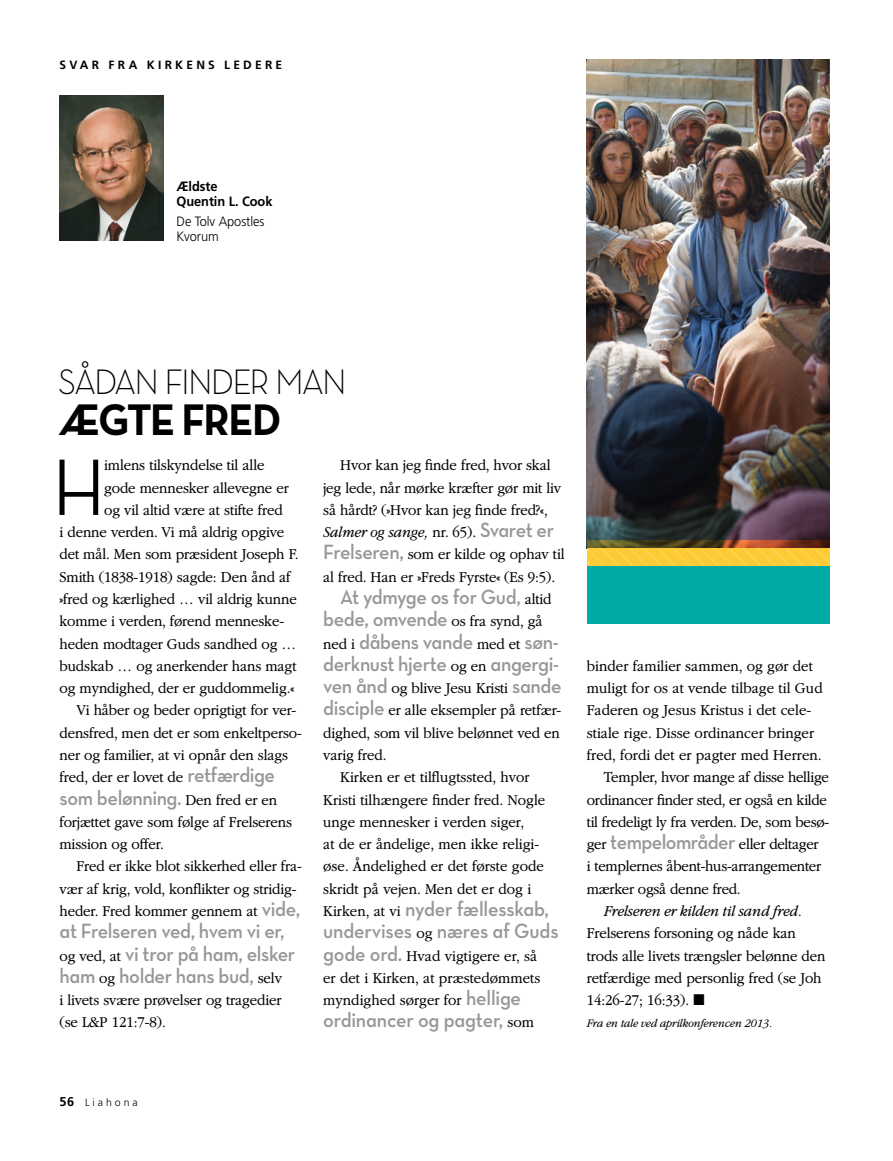
<style>
.page{position:relative;width:893px;height:1161px;background:#fff}
.page>*{position:absolute;margin:0;border:0;box-sizing:border-box;transform-origin:0 0}
.ARTCL_para_first{font:81.3px "Neutralds Lat Medium Display";color:#000;scale:.95 1}
.t1{font:700 45px "Neutralds Lat";letter-spacing:-.045em;color:#000;scale:.95 1}
.t2{font:300 36px "Neutralds Lat";letter-spacing:-.06em;color:#000;scale:.95 1}
.ARTCL_para{font:21px/22.4px "Neutralds Lat Demi Alt";letter-spacing:-.02em;color:#969798;scale:.95 1}
.ARTCL_para-2{font:300 15.75px/22.2px "Garamondlds Lat Plus";letter-spacing:-.01em;color:#000;scale:.95 1}
.ARTCL_para_first-2{font:300 15.75px "Garamondlds Lat Plus";letter-spacing:-.01em;color:#000;scale:.95 1}
.ARTCL-BY_para{font:300 13.5px/15px "Frutigerlds Lat";letter-spacing:-.005em;color:#000;scale:.95 1}
.ARTCL-BY_para_first{font:700 13.5px/15px "Frutigerlds Lat";letter-spacing:-.005em;color:#000;scale:.95 1}
.ARTCL-EVT_para{font:italic 300 12px "Garamondlds Lat Plus";letter-spacing:-.01em;color:#000;scale:.95 1}
.ARTCL_seriesTitle{font:700 12px "Frutigerlds Lat";letter-spacing:.27em;color:#000}
.Folio_L{font:300 10.5px "Frutigerlds Lat";letter-spacing:.28em;color:#000}
.s1{font-family:"Neutralds Lat Demi Alt";font-weight:400;font-size:21px;color:#969798}
.s2{font-family:"Garamondlds Lat Plus";font-weight:300;font-size:15.75px;color:#000}
.s3{font-style:italic}
.s4{font-weight:700;font-size:12.75px}
</style>
<div class="page">
<img style="left:587px;top:60px;width:242px;height:480px">
<div style="left:587px;top:548px;width:242px;height:76px;background:#00aba6"></div>
<svg style="left:587px;top:540px;width:242px;height:8px;background:#6e4520"></svg>
<svg style="left:587px;top:548px;width:242px;height:17px;background:#fecc39"></svg>
<img style="left:60px;top:96px;width:104px;height:144px">
<p class="ARTCL_seriesTitle" style="left:60px;top:55px;width:224px">SVAR FRA KIRKENS LEDERE</p>
<p class="ARTCL-BY_para_first" style="left:177px;top:179px;width:103px">Ældste<br>Quentin L. Cook</p>
<p class="ARTCL-BY_para" style="left:177px;top:213px;width:94px">De Tolv Apostles<br>Kvorum</p>
<p class="t2" style="left:58px;top:356px;width:305px">SÅDAN FINDER MAN</p>
<p class="t1" style="left:58px;top:382px;width:237px">ÆGTE FRED</p>
<p class="ARTCL_para_first" style="left:53px;top:434px;width:56px">H</p>
<p class="ARTCL_para_first-2" style="left:104px;top:454px;width:170px">imlens tilskyndelse til alle</p>
<p class="ARTCL_para_first-2" style="left:104px;top:476px;width:196px">gode mennesker allevegne er</p>
<p class="ARTCL_para_first-2" style="left:104px;top:498px;width:189px">og vil altid være at stifte fred</p>
<p class="ARTCL_para_first-2" style="left:60px;top:521px;width:238px">i denne verden. Vi må aldrig opgive</p>
<p class="ARTCL_para_first-2" style="left:60px;top:543px;width:253px">det mål. Men som præsident Joseph F.</p>
<p class="ARTCL_para_first-2" style="left:60px;top:565px;width:245px">Smith (1838-1918) sagde: Den ånd af</p>
<p class="ARTCL_para_first-2" style="left:60px;top:588px;width:251px">»fred og kærlighed … vil aldrig kunne</p>
<p class="ARTCL_para_first-2" style="left:60px;top:610px;width:238px">komme i verden, førend menneske-</p>
<p class="ARTCL_para_first-2" style="left:60px;top:632px;width:251px">heden modtager Guds sandhed og …</p>
<p class="ARTCL_para_first-2" style="left:60px;top:654px;width:251px">budskab … og anerkender hans magt</p>
<p class="ARTCL_para_first-2" style="left:60px;top:677px;width:249px">og myndighed, der er guddommelig.«</p>
<p class="ARTCL_para-2" style="left:60px;top:699px;width:257px;text-indent:17px">Vi håber og beder oprigtigt for ver&shy;densfred, men det er som enkeltperso&shy;ner og familier, at vi opnår den slags fred, der er lovet de <span class="s1">retfærdige</span></p>
<p class="ARTCL_para" style="left:60px;top:785px;width:231px">som belønning. <span class="s2">Den fred er en</span></p>
<p class="ARTCL_para-2" style="left:60px;top:810px;width:246px">forjættet gave som følge af Frelserens mission og offer.</p>
<p class="ARTCL_para-2" style="left:60px;top:855px;width:257px;text-indent:17px">Fred er ikke blot sikkerhed eller fra&shy;vær af krig, vold, konflikter og stridig&shy;heder. Fred kommer gennem at <span class="s1">vide,</span></p>
<p class="ARTCL_para" style="left:60px;top:919px;width:250px">at Frelseren ved, hvem vi er, <span class="s2">og ved, at</span> vi tror på ham, elsker ham <span class="s2">og</span> holder hans bud, <span class="s2">selv</span></p>
<p class="ARTCL_para-2" style="left:60px;top:989px;width:235px">i livets svære prøvelser og tragedier (se L&amp;P 121:7-8).</p>
<p class="ARTCL_para-2" style="left:323px;top:454px;width:256px;text-indent:17px">Hvor kan jeg finde fred, hvor skal jeg lede, når mørke kræfter gør mit liv så hårdt? (»Hvor kan jeg finde fred?«, <span class="s3">Salmer og sange,</span> nr. 65). <span class="s1">Svaret er Frelseren,</span> som er kilde og ophav til al fred. Han er »Freds Fyrste« (Es 9:5).</p>
<p class="ARTCL_para" style="left:323px;top:585px;width:250px;text-indent:17px">At ydmyge os for Gud, <span class="s2">altid </span>bede, omvende <span class="s2">os fra synd, gå ned i</span> dåbens vande <span class="s2">med et</span> søn&shy;derknust hjerte <span class="s2">og en</span> angergi-</p>
<p class="ARTCL_para-2" style="left:323px;top:677px;width:253px;text-align:justify"><span class="s1">ven ånd</span> og blive Jesu Kristi <span class="s1">sande disciple</span> er alle eksempler på retfær&shy;dighed, som vil blive belønnet ved en varig fred.</p>
<p class="ARTCL_para-2" style="left:323px;top:766px;width:235px;text-indent:17px">Kirken er et tilflugtssted, hvor Kristi tilhængere finder fred. Nogle unge mennesker i verden siger,<br>at de er åndelige, men ikke religi&shy;øse. Åndelighed er det første gode skridt på vejen. Men det er dog i</p>
<p class="ARTCL_para" style="left:323px;top:897px;width:249px"><span class="s2">Kirken, at vi</span> nyder fællesskab, undervises <span class="s2">og</span> næres af Guds</p>
<p class="ARTCL_para-2" style="left:323px;top:944px;width:230px"><span class="s1">gode ord.</span> Hvad vigtigere er, så er det i Kirken, at præstedømmets myndighed sørger for <span class="s1">hellige</span></p>
<p class="ARTCL_para" style="left:323px;top:1008px;width:224px">ordinancer og pagter, <span class="s2">som</span></p>
<p class="ARTCL_para-2" style="left:587px;top:654px;width:250px">binder familier sammen, og gør det muligt for os at vende tilbage til Gud Faderen og Jesus Kristus i det cele&shy;stiale rige. Disse ordinancer bringer fred, fordi det er pagter med Herren.</p>
<p class="ARTCL_para-2" style="left:587px;top:766px;width:257px;text-indent:17px">Templer, hvor mange af disse hellige ordinancer finder sted, er også en kilde til fredeligt ly fra verden. De, som besø&shy;ger <span class="s1">tempelområder</span> eller deltager<br>i templernes åbent-hus-arrangementer mærker også denne fred.</p>
<p class="ARTCL_para-2" style="left:587px;top:899px;width:253px;text-indent:17px"><span class="s3">Frelseren er kilden til sand fred.<br></span>Frelserens forsoning og nåde kan trods alle livets trængsler belønne den retfærdige med personlig fred (se Joh 14:26-27; 16:33). ◼</p>
<p class="ARTCL-EVT_para" style="left:587px;top:1015px;width:197px">Fra en tale ved aprilkonferencen 2013.</p>
<p class="Folio_L" style="left:60px;top:1094px;width:80px"><span class="s4">56</span> Liahona</p>
</div>
